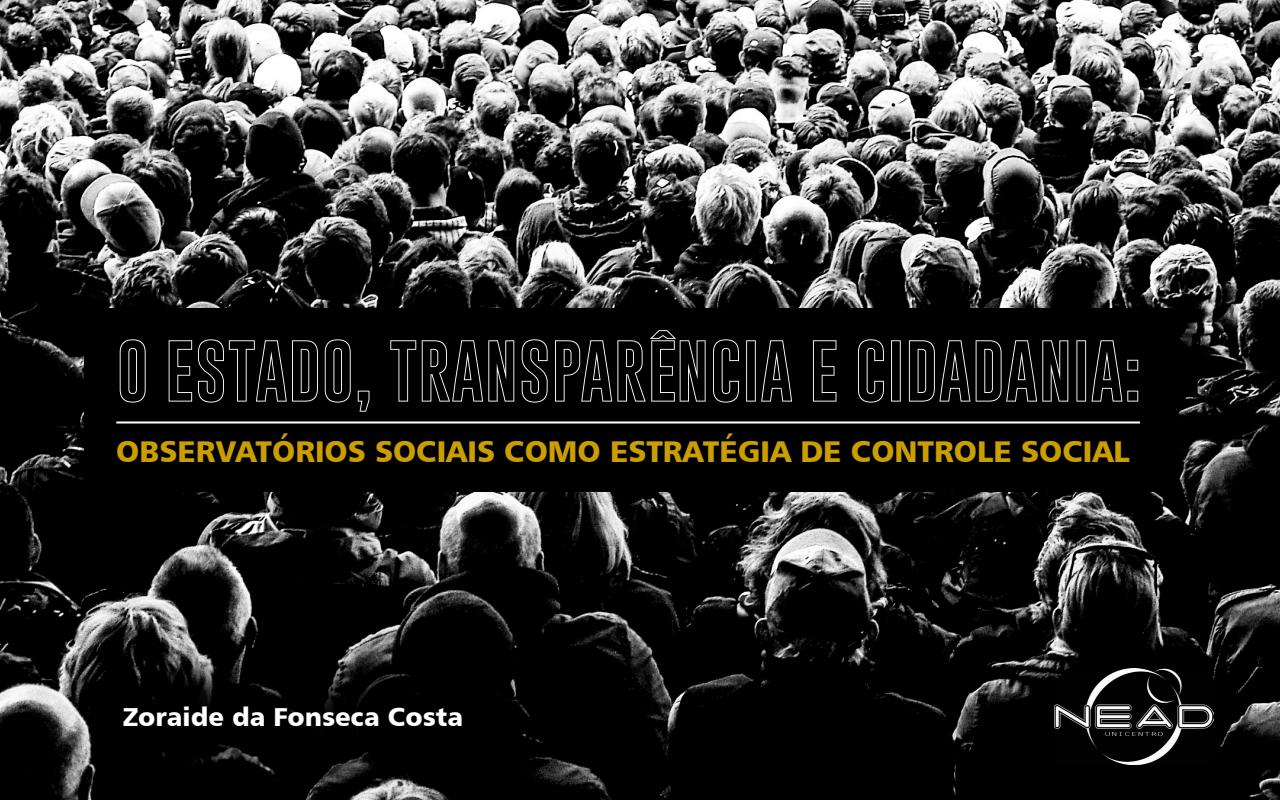
<style>
.page{position:relative;width:1280px;height:800px;background:#fff}
.page>*{position:absolute;margin:0;border:0;box-sizing:border-box;transform-origin:0 0}
.t1{font:63px "Gobold Hollow";color:#fff}
.t2{font:30px "Humanist 777 BT Black B";color:#cb9e00}
.t3{font:26px "Humanist 777 BT Black B";color:#fff}
</style>
<div class="page">
<img style="left:0;top:0;width:1280px;height:800px">
<div style="left:84px;top:308px;width:1092px;height:184px;background:#000"></div>
<img style="left:1055px;top:668px;width:158px;height:97px">
<hr style="left:116px;top:422px;width:1024px;height:2px;background:#fff">
<h1 class="t1" style="left:116px;top:330px;width:1027px">O ESTADO, TRANSPARÊNCIA E CIDADANIA:</h1>
<p class="t2" style="left:116px;top:433px;width:1015px">OBSERVATÓRIOS SOCIAIS COMO ESTRATÉGIA DE CONTROLE SOCIAL</p>
<p class="t3" style="left:122px;top:701px;width:342px">Zoraide da Fonseca Costa</p>
</div>
